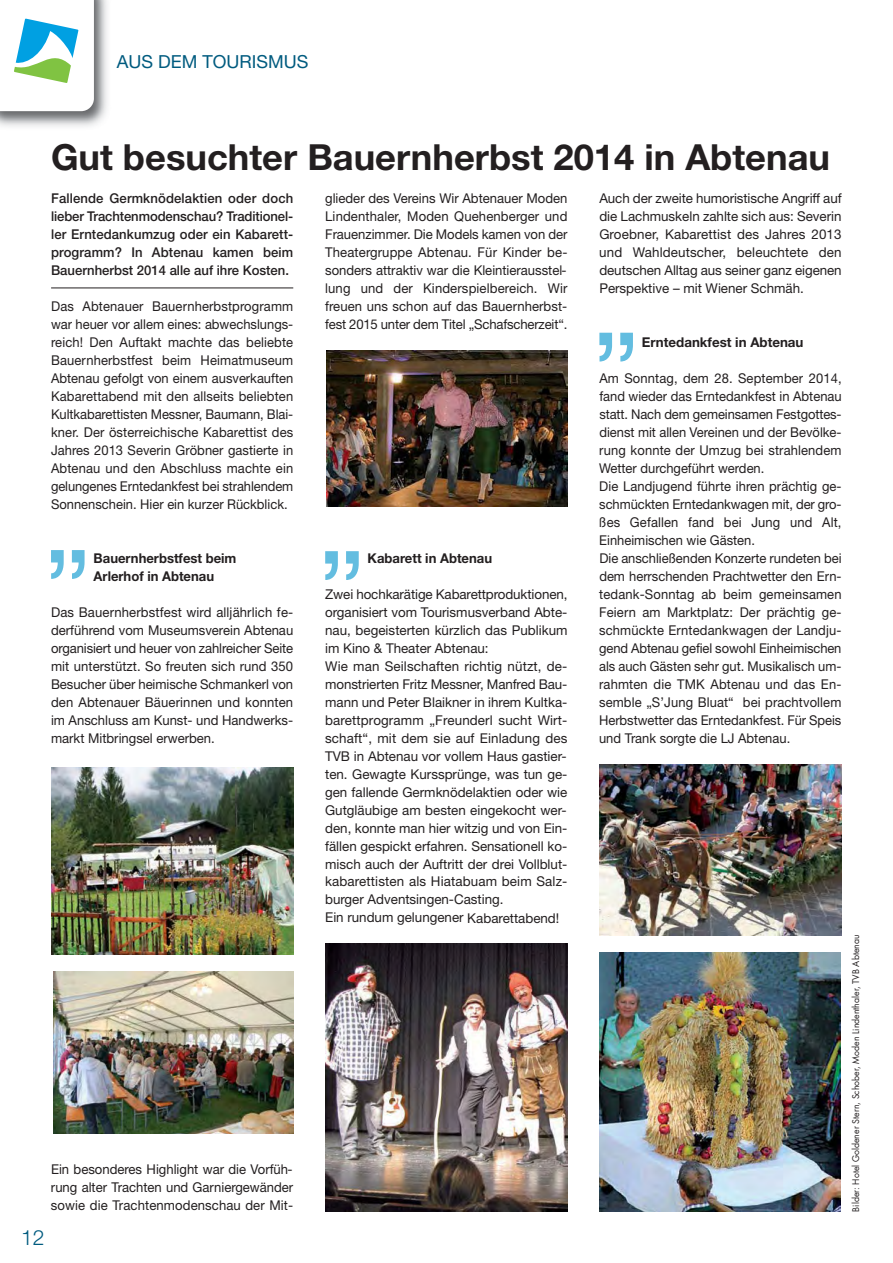
<style>
.page{position:relative;width:893px;height:1263px;background:#fff}
.page>*{position:absolute;margin:0;border:0;box-sizing:border-box;transform-origin:0 0}
.t1{font:111.75px "Helvetica Neue";color:#63bde0}
.t2{font:700 36px "Helvetica Neue";color:#231f20}
.t3{font:300 21px "Helvetica Neue";color:#005b7f}
.t4{font:18px "Helvetica Neue";color:#005b7f}
.t5{font:13.5px/18px "Helvetica Neue";color:#231f20;text-align:justify}
.t6{font:13.5px/18px "Helvetica Neue";color:#231f20;text-align:justify;scale:.96 1}
.t7{font:500 13.5px/18px "Helvetica Neue";color:#231f20;text-align:justify}
.t8{font:700 13.5px/18px "Helvetica Neue";color:#231f20}
.t9{font:9px "Futura";color:#231f20}
</style>
<div class="page">
<img style="left:0;top:0;width:107px;height:127px">
<svg style="left:0;top:0;width:94px;height:111px"></svg>
<img style="left:325px;top:944px;width:242px;height:268px">
<img style="left:54px;top:972px;width:239px;height:162px">
<img style="left:326px;top:351px;width:241px;height:155px">
<img style="left:599px;top:764px;width:243px;height:171px">
<hr style="left:51px;top:288px;width:242px;height:1px;background:#231f20">
<img style="left:51px;top:767px;width:242px;height:188px">
<img style="left:599px;top:952px;width:242px;height:260px">
<h3 class="t4" style="left:117px;top:55px;width:193px">AUS DEM TOURISMUS</h3>
<h2 class="t2" style="left:51px;top:145px;width:780px">Gut besuchter Bauernherbst 2014 in Abtenau</h2>
<p class="t7" style="left:51px;top:190px;width:244px">Fallende Germknödelaktien oder doch lieber Trachtenmodenschau? Traditionel&shy;ler Erntedankumzug oder ein Kabarett&shy;programm? In Abtenau kamen beim Bauernherbst 2014 alle auf ihre Kosten.</p>
<p class="t6" style="left:51px;top:298px;width:254px">Das Abtenauer Bauernherbstprogramm war heuer vor allem eines: abwechslungs&shy;reich! Den Auftakt machte das beliebte Bauernherbstfest beim Heimatmuseum Abtenau gefolgt von einem ausverkauften Kabarettabend mit den allseits beliebten Kultkabarettisten Messner, Baumann, Blai&shy;kner. Der österreichische Kabarettist des Jahres 2013 Severin Gröbner gastierte in Abtenau und den Abschluss machte ein gelungenes Erntedankfest bei strahlendem Sonnenschein. Hier ein kurzer Rückblick.</p>
<p class="t5" style="left:599px;top:190px;width:244px">Auch der zweite humoristische Angriff auf die Lachmuskeln zahlte sich aus: Severin Groebner, Kabarettist des Jahres 2013 und Wahldeutscher, beleuchtete den deutschen Alltag aus seiner ganz eigenen Perspektive – mit Wiener Schmäh.</p>
<p class="t5" style="left:325px;top:190px;width:244px">glieder des Vereins Wir Abtenauer Moden Lindenthaler, Moden Quehenberger und Frauenzimmer. Die Models kamen von der Theatergruppe Abtenau. Für Kinder be&shy;sonders attraktiv war die Kleintierausstel&shy;lung und der Kinderspielbereich. Wir freuen uns schon auf das Bauernherbst&shy;fest 2015 unter dem Titel „Schafscherzeit“.</p>
<h1 class="t1" style="left:592px;top:265px;width:50px">„</h1>
<p class="t8" style="left:642px;top:334px;width:163px">Erntedankfest in Abtenau</p>
<p class="t6" style="left:599px;top:370px;width:254px;text-align:left">Am Sonntag, dem 28. September 2014, fand wieder das Erntedankfest in Abtenau statt. Nach dem gemeinsamen Festgottes&shy;dienst mit allen Vereinen und der Bevölke&shy;rung konnte der Umzug bei strahlendem Wetter durchgeführt werden.<br>Die Landjugend führte ihren prächtig ge&shy;schmückten Erntedankwagen mit, der gro&shy;ßes Gefallen fand bei Jung und Alt, Einheimischen wie Gästen.<br>Die anschließenden Konzerte rundeten bei dem herrschenden Prachtwetter den Ern&shy;tedank-Sonntag ab beim gemeinsamen Feiern am Marktplatz: Der prächtig ge&shy;schmückte Erntedankwagen der Landju&shy;gend Abtenau gefiel sowohl Einheimischen als auch Gästen sehr gut. Musikalisch um&shy;rahmten die TMK Abtenau und das En&shy;semble „S’Jung Bluat“ bei prachtvollem Herbstwetter das Erntedankfest. Für Speis und Trank sorgte die LJ Abtenau.</p>
<h1 class="t1" style="left:44px;top:483px;width:50px">„</h1>
<h1 class="t1" style="left:318px;top:484px;width:50px">„</h1>
<p class="t8" style="left:368px;top:550px;width:126px">Kabarett in Abtenau</p>
<p class="t5" style="left:325px;top:586px;width:244px;text-align:left">Zwei hochkarätige Kabarettproduktionen, organisiert vom Tourismusverband Abte&shy;nau, begeisterten kürzlich das Publikum im Kino &amp; Theater Abtenau:<br>Wie man Seilschaften richtig nützt, de&shy;monstrierten Fritz Messner, Manfred Bau&shy;mann und Peter Blaikner in ihrem Kultka&shy;barettprogramm „Freunderl sucht Wirt&shy;schaft“, mit dem sie auf Einladung des TVB in Abtenau vor vollem Haus gastier&shy;ten. Gewagte Kurssprünge, was tun ge&shy;gen fallende Germknödelaktien oder wie Gutgläubige am besten eingekocht wer&shy;den, konnte man hier witzig und von Ein&shy;fällen gespickt erfahren. Sensationell ko&shy;misch auch der Auftritt der drei Vollblut&shy;kabarettisten als Hiatabuam beim Salz&shy;burger Adventsingen-Casting.<br>Ein rundum gelungener Kabarettabend!</p>
<p class="t8" style="left:94px;top:550px;width:144px">Bauernherbstfest beim<br>Arlerhof in Abtenau</p>
<p class="t5" style="left:51px;top:604px;width:244px">Das Bauernherbstfest wird alljährlich fe&shy;derführend vom Museumsverein Abtenau organisiert und heuer von zahlreicher Seite mit unterstützt. So freuten sich rund 350<br>Besucher über heimische Schmankerl von den Abtenauer Bäuerinnen und konnten im Anschluss am Kunst- und Handwerks&shy;markt Mitbringsel erwerben.</p>
<h3 class="t3" style="left:21px;top:1230px;width:25px">12</h3>
<p class="t5" style="left:51px;top:1162px;width:244px">Ein besonderes Highlight war die Vorfüh&shy;rung alter Trachten und Garniergewänder sowie die Trachtenmodenschau der Mit-</p>
<p class="t9" style="left:852px;top:1212px;width:278px;rotate:-90deg">Bilder: Hotel Goldener Stern, Schober, Moden Lindenthaler, TVB Abtenau</p>
</div>
